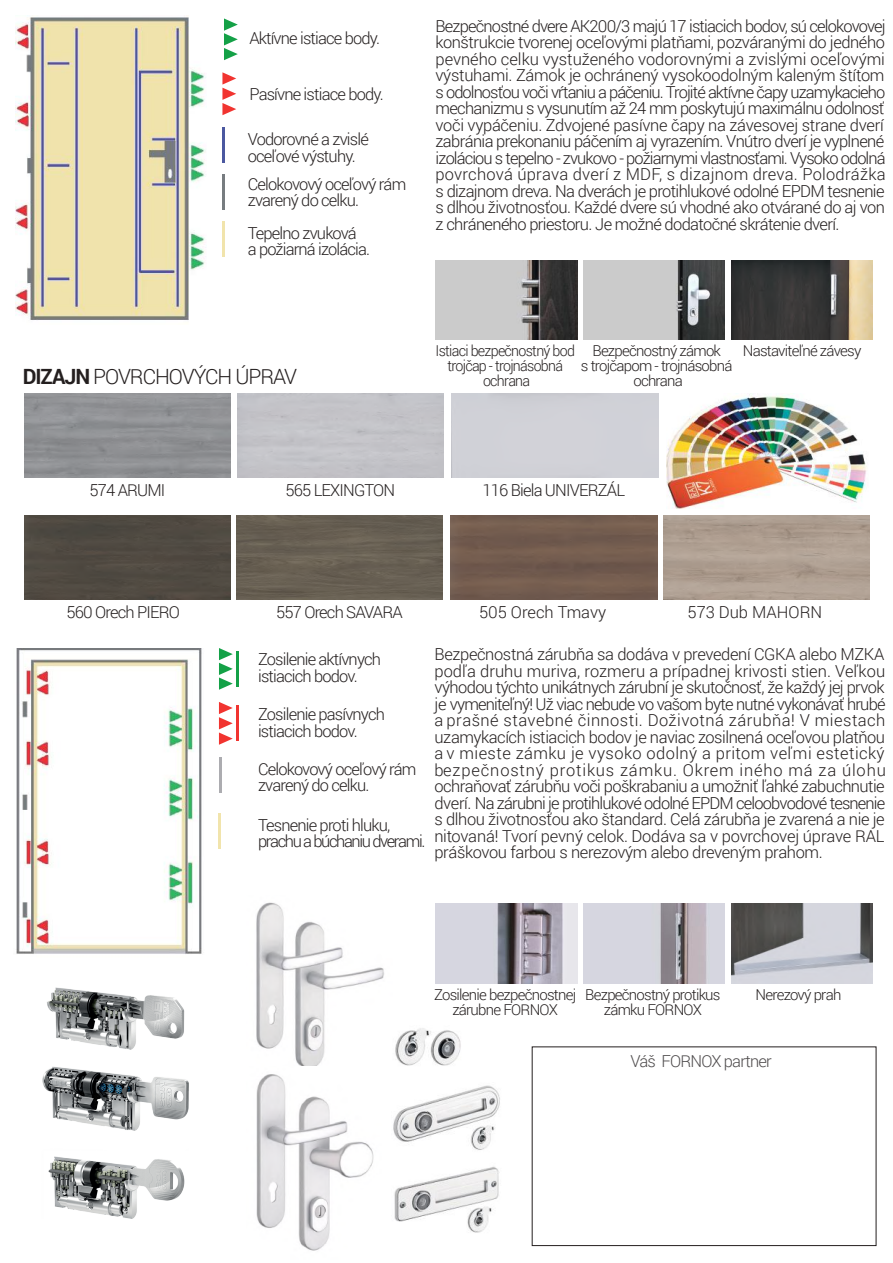
<style>
.page{position:relative;width:893px;height:1263px;background:#fff}
.page>*{position:absolute;margin:0;border:0;box-sizing:border-box;transform-origin:0 0}
.t1{font:300 21px "Roboto";letter-spacing:-.05em;color:#241f1f}
.t2{font:300 16.5px/16.5px "Roboto";letter-spacing:-.045em;color:#241f1f}
.t3{font:300 16.5px/16.5px "Roboto";letter-spacing:-.08em;color:#241f1f}
.t4{font:300 16.5px "Roboto";color:#241f1f}
.t5{font:300 16.5px "Roboto";letter-spacing:-.05em;color:#4e4b4c}
.t6{font:300 15px/15px "Roboto";letter-spacing:-.05em;color:#241f1f;text-align:center}
.t7{font:300 15px/15px "Roboto";letter-spacing:-.05em;color:#241f1f;text-align:center;scale:.95 1}
.s1{font-weight:700}
</style>
<div class="page">
<div style="left:532px;top:1046px;width:344px;height:200px;border:1px solid #241f1f"></div>
<img style="left:16px;top:648px;width:186px;height:306px">
<img style="left:15px;top:15px;width:191px;height:305px">
<svg style="left:224px;top:18px;width:14px;height:42px"></svg>
<svg style="left:222px;top:72px;width:14px;height:43px"></svg>
<hr style="left:222px;top:221px;width:3px;height:35px;background:#f1e4ac">
<hr style="left:222px;top:174px;width:3px;height:36px;background:#777c80">
<hr style="left:222px;top:127px;width:3px;height:36px;background:#4b58a0">
<svg style="left:219px;top:648px;width:14px;height:42px"></svg>
<svg style="left:219px;top:702px;width:14px;height:43px"></svg>
<hr style="left:219px;top:813px;width:2px;height:35px;background:#f1e4ac">
<hr style="left:219px;top:757px;width:2px;height:35px;background:#acacb0">
<hr style="left:236px;top:651px;width:3px;height:36px;background:#14a147">
<hr style="left:236px;top:705px;width:3px;height:36px;background:#f13430">
<img style="left:435px;top:260px;width:142px;height:80px">
<img style="left:583px;top:260px;width:142px;height:80px">
<img style="left:731px;top:260px;width:142px;height:80px">
<img style="left:435px;top:903px;width:142px;height:80px">
<img style="left:583px;top:903px;width:142px;height:80px">
<img style="left:731px;top:903px;width:142px;height:80px">
<img style="left:237px;top:515px;width:205px;height:85px">
<div style="left:25px;top:515px;width:205px;height:85px;background:#504a42"></div>
<div style="left:450px;top:515px;width:207px;height:85px;background:#735c4f"></div>
<img style="left:666px;top:393px;width:201px;height:116px">
<img style="left:256px;top:902px;width:128px;height:164px">
<img style="left:256px;top:1074px;width:118px;height:177px">
<img style="left:394px;top:1166px;width:105px;height:67px">
<img style="left:393px;top:1085px;width:107px;height:65px">
<img style="left:395px;top:1028px;width:66px;height:38px">
<img style="left:42px;top:1066px;width:147px;height:64px">
<img style="left:47px;top:987px;width:138px;height:62px">
<img style="left:48px;top:1156px;width:137px;height:62px">
<p class="t2" style="left:249px;top:29px;width:132px">Aktívne istiace body.</p>
<p class="t2" style="left:249px;top:85px;width:136px">Pasívne istiace body.</p>
<p class="t2" style="left:248px;top:130px;width:123px">Vodorovné a zvislé oceľové výstuhy.</p>
<p class="t2" style="left:248px;top:175px;width:160px">Celokovový oceľový rám zvarený do celku.</p>
<p class="t2" style="left:248px;top:224px;width:124px">Tepelno zvuková<br>a požiarná izolácia.</p>
<p class="t2" style="left:435px;top:17px;width:452px">Bezpečnostné dvere AK200/3 majú 17 istiacich bodov, sú celokovovej konštrukcie tvorenej oceľovými platňami, pozváranými do jedného pevného celku vystuženého vodorovnými a zvislými oceľovými výstuhami. Zámok je ochránený vysokoodolným kaleným štítom s odolnosťou voči vŕtaniu a páčeniu. Trojité aktívne čapy uzamykacieho mechanizmu s vysunutím až 24 mm poskytujú maximálnu odolnosť voči vypáčeniu. Zdvojené pasívne čapy na závesovej strane dverí zabránia prekonaniu páčením aj vyrazením. Vnútro dverí je vyplnené izoláciou s tepelno - zvukovo - požiarnymi vlastnosťami. Vysoko odolná povrchová úprava dverí z MDF, s dizajnom dreva. Polodrážka s dizajnom dreva. Na dverách je protihlukové odolné EPDM tesnenie s dlhou životnosťou. Každé dvere sú vhodné ako otvárané do aj von z chráneného priestoru. Je možné dodatočné skrátenie dverí.</p>
<p class="t1" style="left:23px;top:362px;width:276px"><span class="s1">DIZAJN</span> POVRCHOVÝCH ÚPRAV</p>
<p class="t7" style="left:435px;top:343px;width:148px">Istiaci bezpečnostný bod trojčap - trojnásobná ochrana</p>
<p class="t6" style="left:581px;top:343px;width:153px">Bezpečnostný zámok<br>s trojčapom - trojnásobná ochrana</p>
<p class="t6" style="left:743px;top:343px;width:120px">Nastaviteľné závesy</p>
<p class="t2" style="left:90px;top:481px;width:77px">574 ARUMI</p>
<p class="t2" style="left:286px;top:481px;width:111px">565 LEXINGTON</p>
<p class="t2" style="left:483px;top:481px;width:144px">116 Biela UNIVERZÁL</p>
<p class="t2" style="left:67px;top:603px;width:115px">560 Orech PIERO</p>
<p class="t2" style="left:276px;top:603px;width:128px">557 Orech SAVARA</p>
<p class="t4" style="left:479px;top:600px;width:129px">505 Orech Tmavy</p>
<p class="t4" style="left:687px;top:600px;width:136px">573 Dub MAHORN</p>
<p class="t2" style="left:258px;top:650px;width:124px">Zosilenie aktívnych istiacich bodov.</p>
<p class="t2" style="left:258px;top:705px;width:128px">Zosilenie pasívnych istiacich bodov.</p>
<p class="t2" style="left:258px;top:760px;width:160px">Celokovový oceľový rám zvarený do celku.</p>
<p class="t3" style="left:258px;top:816px;width:169px">Tesnenie proti hluku, prachu a búchaniu dverami.</p>
<p class="t2" style="left:434px;top:645px;width:453px;text-align:justify">Bezpečnostná zárubňa sa dodáva v prevedení CGKA alebo MZKA podľa druhu muriva, rozmeru a prípadnej krivosti stien. Veľkou výhodou týchto unikátnych zárubní je skutočnosť, že každý jej prvok je vymeniteľný! Už viac nebude vo vašom byte nutné vykonávať hrubé a prašné stavebné činnosti. Doživotná zárubňa! V miestach uzamykacích istiacich bodov je naviac zosilnená oceľovou platňou a v mieste zámku je vysoko odolný a pritom veľmi estetický bezpečnostný protikus zámku. Okrem iného má za úlohu ochraňovať zárubňu voči poškrabaniu a umožniť ľahké zabuchnutie dverí. Na zárubni je protihlukové odolné EPDM celoobvodové tesnenie s dlhou životnosťou ako štandard. Celá zárubňa je zvarená a nie je nitovaná! Tvorí pevný celok. Dodáva sa v povrchovej úprave RAL práškovou farbou s nerezovým alebo dreveným prahom.</p>
<p class="t6" style="left:434px;top:986px;width:144px">Zosilenie bezpečnostnej zárubne FORNOX</p>
<p class="t6" style="left:585px;top:986px;width:137px">Bezpečnostný protikus zámku FORNOX</p>
<p class="t6" style="left:756px;top:986px;width:87px">Nerezový prah</p>
<p class="t5" style="left:630px;top:1049px;width:143px">Váš FORNOX partner</p>
</div>
